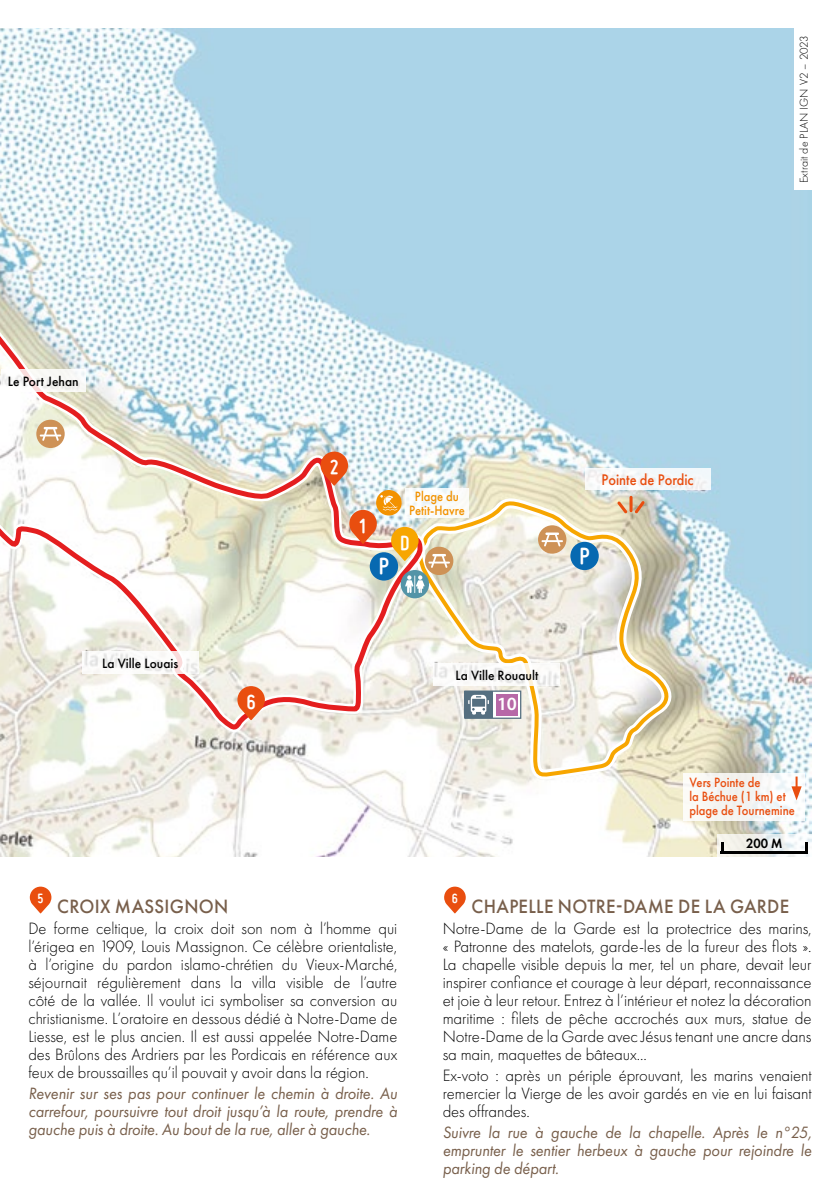
<style>
.page{position:relative;width:840px;height:1191px;background:#fff}
.page>*{position:absolute;margin:0;border:0;box-sizing:border-box;transform-origin:0 0}
.t1{font:700 25px "Miso";color:#fff}
.t2{font:700 22px "Miso";color:#fff}
.t3{font:500 20px "Futura PT";letter-spacing:.015em;color:#785f4b;scale:.95 1}
.t4{font:600 18.8px "Myriad Pro";color:#fff}
.t5{font:300 17px/18px "Futura PT";letter-spacing:-.005em;color:#000;text-align:justify}
.t6{font:italic 17px/18px "Futura PT";letter-spacing:-.005em;color:#785f4b;text-align:justify;scale:.95 1}
.t7{font:500 16px "Futura PT";color:#e94e0f;scale:.9 1}
.t8{font:700 14.4px "Miso";color:#fff}
.t9{font:500 14px/14px "Futura PT";color:#e94e0f;scale:.9 1}
.t10{font:500 14px "Futura PT";color:#000;scale:.96 1}
.t11{font:500 14px/14px "Futura PT";color:#f39200;text-align:center;scale:.9 1}
.t12{font:600 14px "Futura PT";color:#000;scale:.92 1}
.t13{font:300 11.8px "Futura PT";letter-spacing:.01em;color:#000}
</style>
<div class="page">
<img style="left:0;top:28px;width:811px;height:829px">
<svg style="left:407px;top:495px;width:270px;height:291px"></svg>
<svg style="left:415px;top:501px;width:262px;height:278px"></svg>
<svg style="left:0;top:106px;width:430px;height:631px"></svg>
<svg style="left:0;top:111px;width:425px;height:619px"></svg>
<svg style="left:237px;top:686px;width:28px;height:34px"></svg>
<div style="left:537px;top:525px;width:29px;height:28px;background:#ce9256;border-radius:50%"></div>
<svg style="left:541px;top:532px;width:21px;height:14px"></svg>
<div style="left:36px;top:420px;width:29px;height:28px;background:#ce9256;border-radius:50%"></div>
<svg style="left:40px;top:427px;width:21px;height:14px"></svg>
<div style="left:570px;top:542px;width:28px;height:28px;background:#0769b1;border-radius:50%"></div>
<svg style="left:464px;top:690px;width:57px;height:29px"></svg>
<div style="left:464px;top:691px;width:29px;height:27px;background:#556f80"></div>
<div style="left:496px;top:694px;width:21px;height:21px;background:#b768a7"></div>
<svg style="left:468px;top:695px;width:20px;height:19px"></svg>
<svg style="left:30px;top:886px;width:21px;height:27px"></svg>
<svg style="left:444px;top:886px;width:21px;height:27px"></svg>
<div style="left:794px;top:28px;width:17px;height:162px;background:#fff"></div>
<svg style="left:617px;top:496px;width:27px;height:17px"></svg>
<svg style="left:716px;top:834px;width:95px;height:23px;fill:#f1f1ed"></svg>
<svg style="left:720px;top:842px;width:2px;height:9px"></svg>
<hr style="left:720px;top:851px;width:87px;height:3px;background:#000">
<svg style="left:805px;top:842px;width:2px;height:9px"></svg>
<div style="left:425px;top:547px;width:28px;height:28px;background:#ce9256;border-radius:50%"></div>
<svg style="left:428px;top:554px;width:21px;height:14px"></svg>
<div style="left:369px;top:552px;width:29px;height:28px;background:#0769b1;border-radius:50%"></div>
<div style="left:400px;top:570px;width:29px;height:28px;background:#5394a7;border-radius:50%"></div>
<svg style="left:405px;top:575px;width:19px;height:18px"></svg>
<svg style="left:320px;top:451px;width:28px;height:34px"></svg>
<div style="left:584px;top:468px;width:126px;height:22px;background:#f4f7f9"></div>
<div style="left:683px;top:773px;width:121px;height:48px;background:#f5f6f4"></div>
<svg style="left:791px;top:776px;width:10px;height:24px"></svg>
<svg style="left:82px;top:651px;width:116px;height:23px"></svg>
<svg style="left:433px;top:663px;width:127px;height:23px"></svg>
<svg style="left:1px;top:369px;width:84px;height:23px;fill:#f9f8f5"></svg>
<div style="left:405px;top:488px;width:63px;height:30px;background:#fff"></div>
<div style="left:376px;top:490px;width:25px;height:25px;background:#f39200;border-radius:50%"></div>
<svg style="left:349px;top:495px;width:69px;height:66px"></svg>
<p class="t13" style="left:796px;top:183px;width:150px;rotate:-90deg">Extrait de PLAN IGN V2 – 2023</p>
<p class="t10" style="left:8px;top:373px;width:75px">Le Port Jehan</p>
<p class="t10" style="left:102px;top:655px;width:81px">La Ville Louais</p>
<p class="t2" style="left:246px;top:689px;width:11px">6</p>
<p class="t2" style="left:329px;top:455px;width:11px">2</p>
<p class="t2" style="left:358px;top:513px;width:11px">1</p>
<h1 class="t1" style="left:379px;top:552px;width:12px">P</h1>
<p class="t11" style="left:409px;top:489px;width:63px">Plage du<br>Petit-Havre</p>
<p class="t2" style="left:400px;top:530px;width:11px">D</p>
<p class="t10" style="left:455px;top:666px;width:88px">La Ville Rouault</p>
<p class="t4" style="left:497px;top:692px;width:21px">10</p>
<p class="t7" style="left:601px;top:470px;width:104px">Pointe de Pordic</p>
<h1 class="t1" style="left:579px;top:541px;width:12px">P</h1>
<p class="t9" style="left:689px;top:775px;width:119px">Vers Pointe de<br>la Béchue (1 km) et plage de Tournemine</p>
<p class="t12" style="left:745px;top:834px;width:41px">200 M</p>
<p class="t8" style="left:38px;top:889px;width:7px">5</p>
<p class="t3" style="left:57px;top:894px;width:182px">CROIX MASSIGNON</p>
<p class="t5" style="left:28px;top:919px;width:370px">De forme celtique, la croix doit son nom à l’homme qui l’érigea en 1909, Louis Massignon. Ce célèbre orientaliste, à l’origine du pardon islamo-chrétien du Vieux-Marché, séjournait régulièrement dans la villa visible de l’autre côté de la vallée. Il voulut ici symboliser sa conversion au christianisme. L’oratoire en dessous dédié à Notre-Dame de Liesse, est le plus ancien. Il est aussi appelée Notre-Dame des Brûlons des Ardriers par les Pordicais en référence aux feux de broussailles qu’il pouvait y avoir dans la région.</p>
<p class="t6" style="left:28px;top:1084px;width:389px">Revenir sur ses pas pour continuer le chemin à droite. Au carrefour, poursuivre tout droit jusqu’à la route, prendre à gauche puis à droite. Au bout de la rue, aller à gauche.</p>
<p class="t8" style="left:451px;top:889px;width:7px">6</p>
<p class="t3" style="left:471px;top:894px;width:336px">CHAPELLE NOTRE-DAME DE LA GARDE</p>
<p class="t5" style="left:442px;top:919px;width:370px">Notre-Dame de la Garde est la protectrice des marins, « Patronne des matelots, garde-les de la fureur des flots ».<br>La chapelle visible depuis la mer, tel un phare, devait leur inspirer confiance et courage à leur départ, reconnaissance et joie à leur retour. Entrez à l’intérieur et notez la décoration maritime : filets de pêche accrochés aux murs, statue de Notre-Dame de la Garde avec Jésus tenant une ancre dans sa main, maquettes de bâteaux...</p>
<p class="t5" style="left:442px;top:1066px;width:370px">Ex-voto : après un périple éprouvant, les marins venaient remercier la Vierge de les avoir gardés en vie en lui faisant des offrandes.</p>
<p class="t6" style="left:442px;top:1123px;width:389px">Suivre la rue à gauche de la chapelle. Après le n°25, emprunter le sentier herbeux à gauche pour rejoindre le parking de départ.</p>
</div>
